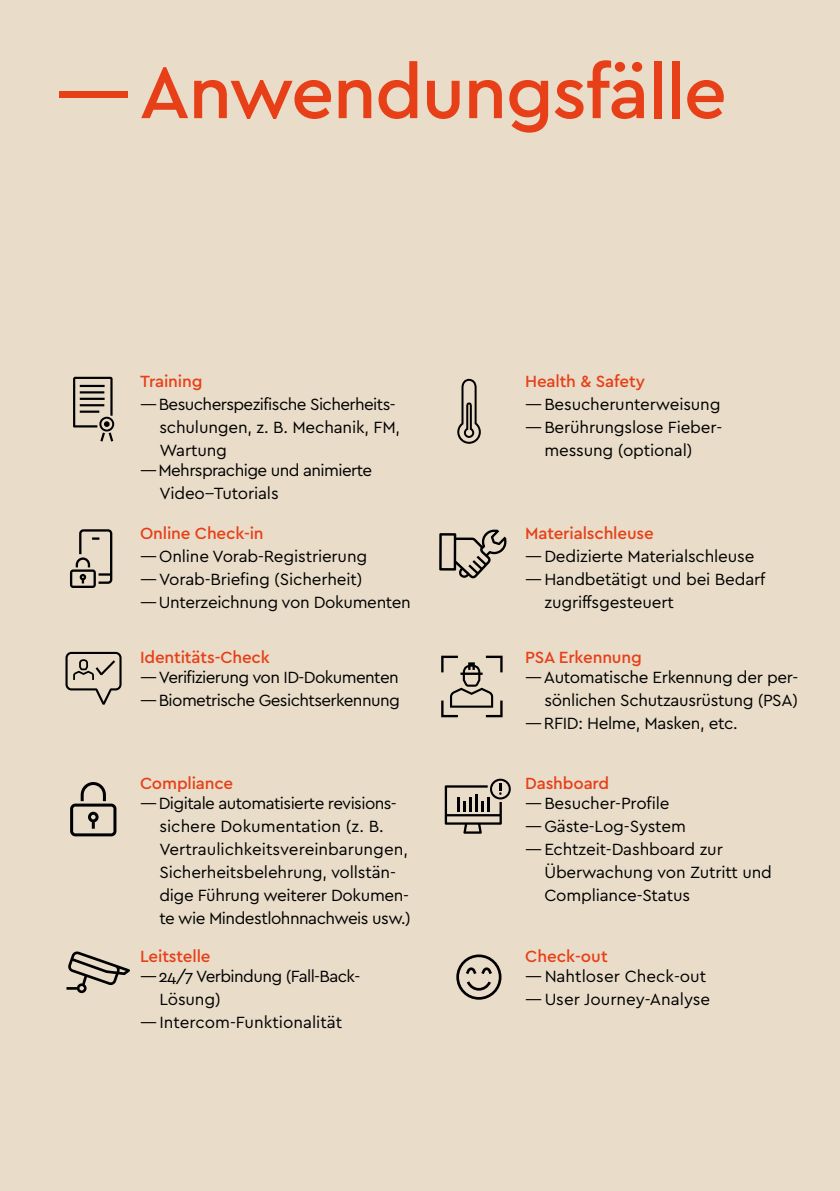
<style>
.page{position:relative;width:840px;height:1191px;background:#fff}
.page>*{position:absolute;margin:0;border:0;box-sizing:border-box;transform-origin:0 0}
.t1{font:500 76px "Cera Pro";letter-spacing:-.02em;color:#e73f18}
.t2{font:17px/23px "Cera Basic";letter-spacing:-.01em;color:#000}
.t3{font:17px/23px "Cera Basic";letter-spacing:-.035em;color:#000}
.t4{font:500 17px "Cera Pro";letter-spacing:-.01em;color:#e73f18}
</style>
<div class="page">
<div style="left:0;top:0;width:839px;height:1191px;background:#e9ddc9"></div>
<svg style="left:73px;top:377px;width:41px;height:64px"></svg>
<svg style="left:70px;top:529px;width:42px;height:59px"></svg>
<svg style="left:65px;top:652px;width:56px;height:52px"></svg>
<svg style="left:70px;top:782px;width:46px;height:54px"></svg>
<svg style="left:66px;top:951px;width:64px;height:42px"></svg>
<svg style="left:439px;top:529px;width:67px;height:49px"></svg>
<svg style="left:444px;top:778px;width:66px;height:55px"></svg>
<svg style="left:456px;top:954px;width:45px;height:45px"></svg>
<svg style="left:441px;top:655px;width:61px;height:62px"></svg>
<svg style="left:457px;top:379px;width:23px;height:65px"></svg>
<h1 class="t1" style="left:56px;top:42px;width:672px">— Anwendungsfälle</h1>
<p class="t4" style="left:140px;top:370px;width:64px">Training</p>
<p class="t3" style="left:159px;top:393px;width:242px;text-indent:-19px">— Besucherspezifische Sicherheits&shy;schulungen, z. B. Mechanik, FM,<br>Wartung</p>
<p class="t3" style="left:159px;top:459px;width:214px;text-indent:-19px">— Mehrsprachige und animierte<br>Video--Tutorials</p>
<p class="t4" style="left:140px;top:522px;width:125px">Online Check-in</p>
<p class="t2" style="left:140px;top:545px;width:228px">— Online Vorab-Registrierung</p>
<p class="t2" style="left:140px;top:568px;width:224px">— Vorab-Briefing (Sicherheit)</p>
<p class="t2" style="left:140px;top:591px;width:272px">— Unterzeichnung von Dokumenten</p>
<p class="t4" style="left:140px;top:646px;width:131px">Identitäts-Check</p>
<p class="t3" style="left:140px;top:665px;width:260px">— Verifizierung von ID-Dokumenten</p>
<p class="t3" style="left:140px;top:688px;width:261px">— Biometrische Gesichtserkennung</p>
<p class="t4" style="left:140px;top:772px;width:95px">Compliance</p>
<p class="t2" style="left:159px;top:791px;width:253px;text-indent:-19px">— Digitale automatisierte revisions&shy;sichere Dokumentation (z. B.<br>Vertraulichkeitsvereinbarungen, Sicherheitsbelehrung, vollstän&shy;dige Führung weiterer Dokumen&shy;te wie Mindestlohnnachweis usw.)</p>
<p class="t4" style="left:140px;top:944px;width:72px">Leitstelle</p>
<p class="t3" style="left:159px;top:964px;width:202px;text-indent:-19px">— 24/7 Verbindung (Fall-Back-<br>Lösung)</p>
<p class="t2" style="left:140px;top:1010px;width:204px">— Intercom-Funktionalität</p>
<p class="t4" style="left:525px;top:370px;width:121px">Health &amp; Safety</p>
<p class="t2" style="left:525px;top:393px;width:197px">— Besucherunterweisung</p>
<p class="t2" style="left:544px;top:416px;width:179px;text-indent:-19px">— Berührungslose Fieber&shy;messung (optional)</p>
<p class="t4" style="left:525px;top:522px;width:130px">Materialschleuse</p>
<p class="t2" style="left:525px;top:545px;width:231px">— Dedizierte Materialschleuse</p>
<p class="t2" style="left:544px;top:568px;width:222px;text-indent:-19px">— Handbetätigt und bei Bedarf zugriffsgesteuert</p>
<p class="t4" style="left:525px;top:646px;width:118px">PSA Erkennung</p>
<p class="t2" style="left:525px;top:665px;width:275px;text-align:right">— Automatische Erkennung der per&shy;sönlichen Schutzausrüstung (PSA)</p>
<p class="t2" style="left:525px;top:711px;width:214px">— RFID: Helme, Masken, etc.</p>
<p class="t4" style="left:525px;top:772px;width:86px">Dashboard</p>
<p class="t2" style="left:525px;top:791px;width:146px">— Besucher-Profile</p>
<p class="t2" style="left:525px;top:814px;width:162px">— Gäste-Log-System</p>
<p class="t2" style="left:544px;top:837px;width:229px;text-indent:-19px">— Echtzeit-Dashboard zur<br>Überwachung von Zutritt und<br>Compliance-Status</p>
<p class="t4" style="left:525px;top:944px;width:84px">Check-out</p>
<p class="t2" style="left:525px;top:964px;width:182px">— Nahtloser Check-out</p>
<p class="t2" style="left:525px;top:987px;width:187px">— User Journey-Analyse</p>
</div>
